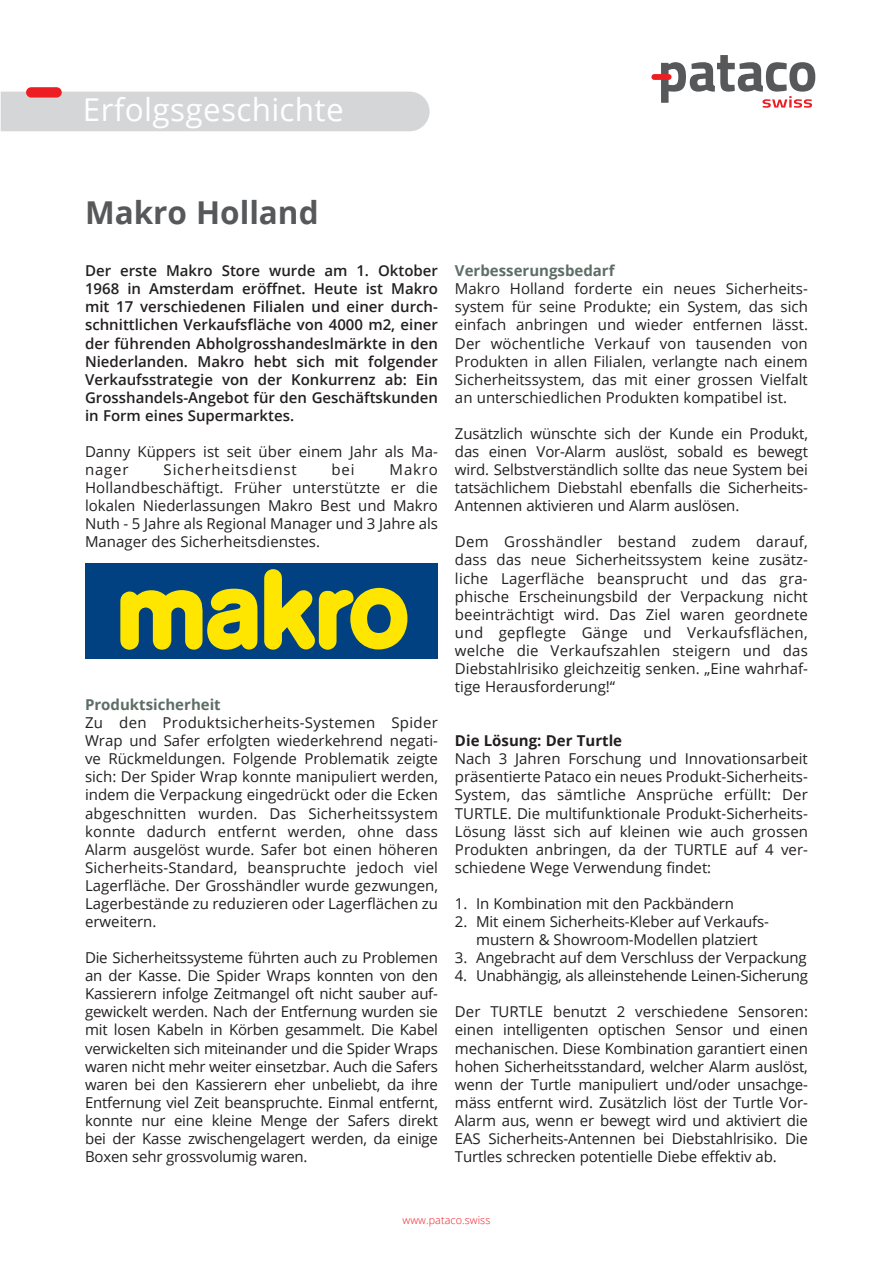
<style>
.page{position:relative;width:893px;height:1263px;background:#fff}
.page>*{position:absolute;margin:0;border:0;box-sizing:border-box;transform-origin:0 0}
.t1{font:31.5px "Open Sans";letter-spacing:.01em;color:#fff}
.t2{font:700 31.5px "Open Sans";color:#57585a}
.t3{font:15px/18.1px "Open Sans";letter-spacing:-.01em;color:#231f20;text-align:justify}
.t4{font:600 15px/18.1px "Open Sans";color:#231f20;text-align:justify}
.t5{font:700 15px "Open Sans";color:#5d6e65}
.t6{font:700 15px "Open Sans";color:#231f20}
.t7{font:15px "Open Sans";letter-spacing:.055em;color:#231f20}
.t8{font:300 10.8px "Open Sans";letter-spacing:.005em;color:#ee1d23}
</style>
<div class="page">
<svg style="left:661px;top:55px;width:154px;height:53px"></svg>
<div style="left:651px;top:74px;width:20px;height:6px;background:#ee1d23;border-radius:3px"></div>
<div style="left:1px;top:92px;width:429px;height:39px;background:#d5d6d8"></div>
<div style="left:26px;top:87px;width:36px;height:11px;background:#ee1d23;border-radius:5px"></div>
<div style="left:85px;top:563px;width:353px;height:96px;background:#014081"></div>
<svg style="left:120px;top:569px;width:287px;height:81px"></svg>
<h1 class="t1" style="left:83px;top:88px;width:262px">Erfolgsgeschichte</h1>
<h1 class="t2" style="left:85px;top:190px;width:235px">Makro Holland</h1>
<p class="t4" style="left:85px;top:261px;width:354px">Der erste Makro Store wurde am 1. Oktober 1968 in Amsterdam eröffnet. Heute ist Makro mit 17 verschiedenen Filialen und einer durch&shy;schnittlichen Verkaufsfläche von 4000 m2, einer der führenden Abholgrosshandeslmärkte in den Niederlanden. Makro hebt sich mit folgender Verkaufsstrategie von der Konkurrenz ab: Ein Grosshandels-Angebot für den Geschäftskunden in Form eines Supermarktes.</p>
<p class="t3" style="left:85px;top:442px;width:354px">Danny Küppers ist seit über einem Jahr als Ma&shy;nager</p>
<p class="t3" style="left:85px;top:460px;width:354px;text-indent:305px">Makro Hollandbeschäftigt. Früher unterstützte er die lokalen Niederlassungen Makro Best und Makro Nuth - 5 Jahre als Regional Manager und 3 Jahre als Manager des Sicherheitsdienstes.</p>
<p class="t7" style="left:164px;top:459px;width:135px">Sicherheitsdienst</p>
<p class="t3" style="left:332px;top:460px;width:25px">bei</p>
<p class="t5" style="left:85px;top:694px;width:137px">Produktsicherheit</p>
<p class="t3" style="left:85px;top:713px;width:355px">Zu den Produktsicherheits-Systemen Spider Wrap und Safer erfolgten wiederkehrend negati&shy;ve Rückmeldungen. Folgende Problematik zeigte sich: Der Spider Wrap konnte manipuliert werden, indem die Verpackung eingedrückt oder die Ecken abgeschnitten wurden. Das Sicherheitssystem konnte dadurch entfernt werden, ohne dass Alarm ausgelöst wurde. Safer bot einen höheren Sicherheits-Standard, beanspruchte jedoch viel Lagerfläche. Der Grosshändler wurde gezwungen, Lagerbestände zu reduzieren oder Lagerflächen zu erweitern.</p>
<p class="t3" style="left:85px;top:948px;width:354px">Die Sicherheitssysteme führten auch zu Problemen an der Kasse. Die Spider Wraps konnten von den Kassierern infolge Zeitmangel oft nicht sauber auf&shy;gewickelt werden. Nach der Entfernung wurden sie mit losen Kabeln in Körben gesammelt. Die Kabel verwickelten sich miteinander und die Spider Wraps waren nicht mehr weiter einsetzbar. Auch die Safers waren bei den Kassierern eher unbeliebt, da ihre Entfernung viel Zeit beanspruchte. Einmal entfernt, konnte nur eine kleine Menge der Safers direkt bei der Kasse zwischengelagert werden, da einige Boxen sehr grossvolumig waren.</p>
<p class="t5" style="left:455px;top:260px;width:161px">Verbesserungsbedarf</p>
<p class="t3" style="left:455px;top:279px;width:354px">Makro Holland forderte ein neues Sicherheits&shy;system für seine Produkte; ein System, das sich einfach anbringen und wieder entfernen lässt.<br>Der wöchentliche Verkauf von tausenden von Produkten in allen Filialen, verlangte nach einem Sicherheitssystem, das mit einer grossen Vielfalt an unterschiedlichen Produkten kompatibel ist.</p>
<p class="t3" style="left:455px;top:424px;width:354px">Zusätzlich wünschte sich der Kunde ein Produkt, das einen Vor-Alarm auslöst, sobald es bewegt wird. Selbstverständlich sollte das neue System bei tatsächlichem Diebstahl ebenfalls die Sicherheits-Antennen aktivieren und Alarm auslösen.</p>
<p class="t3" style="left:455px;top:532px;width:354px">Dem Grosshändler bestand zudem darauf, dass das neue Sicherheitssystem keine zusätz&shy;liche Lagerfläche beansprucht und das gra&shy;phische Erscheinungsbild der Verpackung nicht beeinträchtigt wird. Das Ziel waren geordnete und gepflegte Gänge und Verkaufsflächen, welche die Verkaufszahlen steigern und das Diebstahlrisiko gleichzeitig senken. „Eine wahrhaf&shy;tige Herausforderung!“</p>
<p class="t6" style="left:455px;top:730px;width:169px">Die Lösung: Der Turtle</p>
<p class="t3" style="left:455px;top:749px;width:354px">Nach 3 Jahren Forschung und Innovationsarbeit präsentierte Pataco ein neues Produkt-Sicherheits-System, das sämtliche Ansprüche erfüllt: Der TURTLE. Die multifunktionale Produkt-Sicherheits-Lösung lässt sich auf kleinen wie auch grossen Produkten anbringen, da der TURTLE auf 4 ver&shy;schiedene Wege Verwendung findet:</p>
<p class="t3" style="left:455px;top:894px;width:280px">1. In Kombination mit den Packbändern</p>
<p class="t3" style="left:476px;top:912px;width:294px;text-indent:-21px">2. Mit einem Sicherheits-Kleber auf Verkaufs&shy;mustern &amp; Showroom-Modellen platziert</p>
<p class="t3" style="left:455px;top:948px;width:353px">3. Angebracht auf dem Verschluss der Verpackung</p>
<p class="t3" style="left:455px;top:966px;width:354px">4. Unabhängig, als alleinstehende Leinen-Sicherung</p>
<p class="t3" style="left:455px;top:1002px;width:355px">Der TURTLE benutzt 2 verschiedene Sensoren: einen intelligenten optischen Sensor und einen mechanischen. Diese Kombination garantiert einen hohen Sicherheitsstandard, welcher Alarm auslöst, wenn der Turtle manipuliert und/oder unsachge&shy;mäss entfernt wird. Zusätzlich löst der Turtle Vor-Alarm aus, wenn er bewegt wird und aktiviert die EAS Sicherheits-Antennen bei Diebstahlrisiko. Die Turtles schrecken potentielle Diebe effektiv ab.</p>
<p class="t8" style="left:403px;top:1213px;width:89px">www.pataco.swiss</p>
</div>
